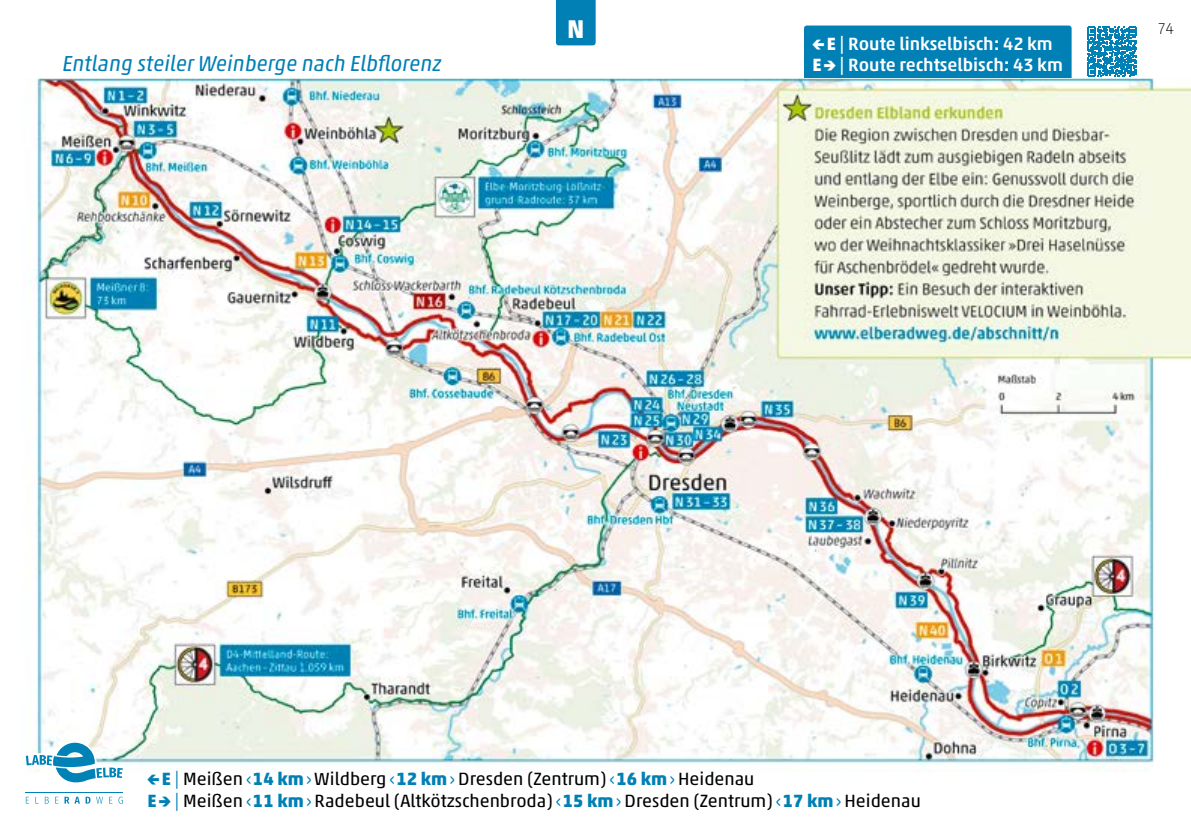
<style>
.page{position:relative;width:1191px;height:840px;background:#fff}
.page>*{position:absolute;margin:0;border:0;box-sizing:border-box;transform-origin:0 0}
.t1{font:700 26px "Akko Pro";color:#fff}
.t2{font:italic 22px "Akko Pro";color:#0080b5}
.t3{font:18px/21.6px "Akko Pro";color:#000}
.t4{font:500 18px/21.6px "Akko Pro";color:#fff}
.t5{font:100 16px "Akko Pro";color:#000}
.s1{font-weight:700}
.s2{font-weight:700;color:#0080b5}
.s3{color:#0080b5}
</style>
<div class="page">
<svg style="left:1087px;top:27px;width:49px;height:49px"></svg>
<div style="left:804px;top:26px;width:267px;height:60px;background:#0080b5;border-radius:3px"></div>
<img style="left:25px;top:79px;width:1166px;height:725px">
<svg style="left:26px;top:796px;width:3px;height:7px"></svg>
<svg style="left:35px;top:796px;width:4px;height:7px"></svg>
<svg style="left:45px;top:796px;width:4px;height:7px"></svg>
<svg style="left:55px;top:796px;width:3px;height:7px"></svg>
<svg style="left:65px;top:796px;width:15px;height:7px"></svg>
<svg style="left:86px;top:796px;width:4px;height:7px"></svg>
<svg style="left:96px;top:796px;width:7px;height:7px"></svg>
<svg style="left:109px;top:796px;width:3px;height:7px"></svg>
<svg style="left:118px;top:796px;width:5px;height:7px"></svg>
<svg style="left:25px;top:740px;width:98px;height:42px"></svg>
<hr style="left:26px;top:791px;width:97px;height:1px;background:#0082b7">
<div style="left:556px;top:0;width:39px;height:45px;background:#0080b5"></div>
<p class="t2" style="left:62px;top:50px;width:381px">Entlang steiler Weinberge nach Elbflorenz</p>
<h1 class="t1" style="left:567px;top:13px;width:19px">N</h1>
<p class="t4" style="left:812px;top:32px;width:252px"><span class="s1">←E</span> | Route linkselbisch: 42 km<br><span class="s1">E→</span> | Route rechtselbisch: 43 km</p>
<p class="t5" style="left:1157px;top:19px;width:18px">74</p>
<p class="t3" style="left:147px;top:767px;width:775px"><span class="s2">←E</span> <span class="s3">|</span> Meißen <span class="s3">‹</span><span class="s2">14 km</span><span class="s3">›</span> Wildberg <span class="s3">‹</span><span class="s2">12 km</span><span class="s3">›</span> Dresden (Zentrum) <span class="s3">‹</span><span class="s2">16 km</span><span class="s3">›</span> Heidenau<br><span class="s2">E→</span> <span class="s3">|</span> Meißen <span class="s3">‹</span><span class="s2">11 km</span><span class="s3">›</span> Radebeul (Altkötzschenbroda) <span class="s3">‹</span><span class="s2">15 km</span><span class="s3">›</span> Dresden (Zentrum) <span class="s3">‹</span><span class="s2">17 km</span><span class="s3">›</span> Heidenau</p>
</div>
